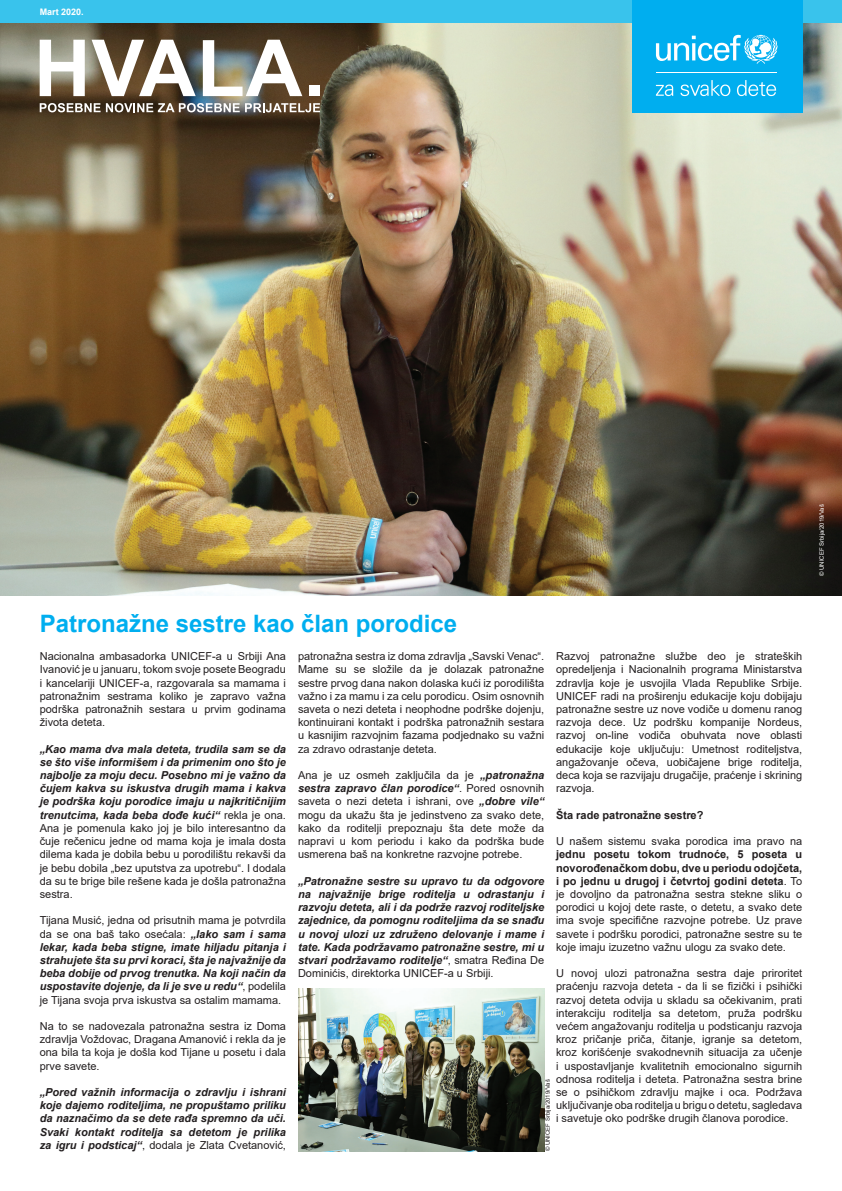
<style>
.page{position:relative;width:842px;height:1191px;background:#fff}
.page>*{position:absolute;margin:0;border:0;box-sizing:border-box;transform-origin:0 0}
.t1{font:700 24px "Arial";color:#00aeef}
.t2{font:11px/13.2px "Arial";color:#231f20;text-align:justify}
.t3{font:italic 700 11px/13.2px "Arial";color:#231f20;text-align:justify}
.t4{font:700 11px "Arial";color:#231f20}
.t5{font:700 9px "Arial";color:#fff}
.t6{font:6px "Arial";color:#fff}
.t7{font:6px "Arial";color:#231f20}
.s1{font-weight:700;font-style:italic}
.s2{font-weight:400;font-style:normal}
.s3{font-weight:700}
</style>
<div class="page">
<img style="left:0;top:23px;width:842px;height:572px">
<img style="left:298px;top:988px;width:246px;height:163px">
<svg style="left:40px;top:103px;width:280px;height:9px"></svg>
<svg style="left:40px;top:40px;width:45px;height:56px"></svg>
<svg style="left:92px;top:40px;width:104px;height:56px"></svg>
<svg style="left:203px;top:40px;width:99px;height:56px"></svg>
<div style="left:309px;top:85px;width:11px;height:11px;background:#fff"></div>
<div style="left:0;top:0;width:842px;height:23px;background:#39c3ec"></div>
<div style="left:632px;top:0;width:170px;height:112px;background:#00aeef"></div>
<svg style="left:656px;top:35px;width:121px;height:29px"></svg>
<hr style="left:656px;top:72px;width:120px;height:1px;background:#fff">
<svg style="left:656px;top:85px;width:17px;height:11px"></svg>
<svg style="left:680px;top:80px;width:50px;height:16px"></svg>
<svg style="left:737px;top:80px;width:39px;height:16px"></svg>
<p class="t5" style="left:40px;top:5px;width:46px">Mart 2020.</p>
<h1 class="t1" style="left:40px;top:606px;width:419px">Patronažne sestre kao član porodice</h1>
<p class="t2" style="left:40px;top:649px;width:248px">Nacionalna ambasadorka UNICEF-a u Srbiji Ana Ivanović je u januaru, tokom svoje posete Beogradu i kancelariji UNICEF-a, razgovarala sa mamama i patronažnim sestrama koliko je zapravo važna podrška patronažnih sestara u prvim godinama života deteta.</p>
<p class="t2" style="left:40px;top:742px;width:248px"><span class="s1">„Kao mama dva mala deteta, trudila sam se da se što više informišem i da primenim ono što je najbolje za moju decu. Posebno mi je važno da čujem kakva su iskustva drugih mama i kakva je podrška koju porodice imaju u najkritičnijim trenutcima, kada beba dođe kući“</span> rekla je ona.<br>Ana je pomenula kako joj je bilo interesantno da čuje rečenicu jedne od mama koja je imala dosta dilema kada je dobila bebu u porodilištu rekavši da je bebu dobila „bez uputstva za upotrebu“. I dodala da su te brige bile rešene kada je došla patronažna sestra.</p>
<p class="t3" style="left:40px;top:914px;width:248px"><span class="s2">Tijana Musić, jedna od prisutnih mama je potvrdila da se ona baš tako osećala:</span> „Iako sam i sama lekar, kada beba stigne, imate hiljadu pitanja i strahujete šta su prvi koraci, šta je najvažnije da beba dobije od prvog trenutka. Na koji način da uspostavite dojenje, da li je sve u redu“<span class="s2">, podelila je Tijana svoja prva iskustva sa ostalim mamama.</span></p>
<p class="t2" style="left:40px;top:1019px;width:248px">Na to se nadovezala patronažna sestra iz Doma zdravlja Voždovac, Dragana Amanović i rekla da je ona bila ta koja je došla kod Tijane u posetu i dala prve savete.</p>
<p class="t3" style="left:40px;top:1085px;width:248px">„Pored važnih informacija o zdravlju i ishrani koje dajemo roditeljima, ne propuštamo priliku da naznačimo da se dete rađa spremno da uči.<br>Svaki kontakt roditelja sa detetom je prilika za igru i podsticaj“<span class="s2">, dodala je Zlata Cvetanović,</span></p>
<p class="t2" style="left:298px;top:649px;width:248px">patronažna sestra iz doma zdravlja „Savski Venac“.<br>Mame su se složile da je dolazak patronažne sestre prvog dana nakon dolaska kući iz porodilišta važno i za mamu i za celu porodicu. Osim osnovnih saveta o nezi deteta i neophodne podrške dojenju, kontinuirani kontakt i podrška patronažnih sestara u kasnijim razvojnim fazama podjednako su važni za zdravo odrastanje deteta.</p>
<p class="t2" style="left:298px;top:768px;width:248px">Ana je uz osmeh zaključila da je <span class="s1">„patronažna sestra zapravo član porodice“</span>. Pored osnovnih saveta o nezi deteta i ishrani, ove <span class="s1">„dobre vile“ </span>mogu da ukažu šta je jedinstveno za svako dete, kako da roditelji prepoznaju šta dete može da napravi u kom periodu i kako da podrška bude usmerena baš na konkretne razvojne potrebe.</p>
<p class="t3" style="left:298px;top:874px;width:248px">„Patronažne sestre su upravo tu da odgovore na najvažnije brige roditelja u odrastanju i razvoju deteta, ali i da podrže razvoj roditeljske zajednice, da pomognu roditeljima da se snađu u novoj ulozi uz združeno delovanje i mame i tate. Kada podržavamo patronažne sestre, mi u stvari podržavamo roditelje“<span class="s2">, smatra Ređina De Dominićis, direktorka UNICEF-a u Srbiji.</span></p>
<p class="t2" style="left:556px;top:649px;width:248px">Razvoj patronažne službe deo je strateških opredeljenja i Nacionalnih programa Ministarstva zdravlja koje je usvojila Vlada Republike Srbije.<br>UNICEF radi na proširenju edukacije koju dobijaju patronažne sestre uz nove vodiče u domenu ranog razvoja dece. Uz podršku kompanije Nordeus, razvoj on-line vodiča obuhvata nove oblasti edukacije koje uključuju: Umetnost roditeljstva, angažovanje očeva, uobičajene brige roditelja, deca koja se razvijaju drugačije, praćenje i skrining razvoja.</p>
<p class="t4" style="left:556px;top:807px;width:149px">Šta rade patronažne sestre?</p>
<p class="t2" style="left:556px;top:834px;width:248px">U našem sistemu svaka porodica ima pravo na</p>
<p class="t2" style="left:556px;top:847px;width:248px"><span class="s3">jednu posetu tokom trudnoće, 5 poseta u novorođenačkom dobu, dve u periodu odojčeta, i po jednu u drugoj i četvrtoj godini deteta</span>. To je dovoljno da patronažna sestra stekne sliku o porodici u kojoj dete raste, o detetu, a svako dete ima svoje specifične razvojne potrebe. Uz prave savete i podršku porodici, patronažne sestre su te koje imaju izuzetno važnu ulogu za svako dete.</p>
<p class="t2" style="left:556px;top:966px;width:248px">U novoj ulozi patronažna sestra daje priroritet praćenju razvoja deteta - da li se fizički i psihički razvoj deteta odvija u skladu sa očekivanim, prati interakciju roditelja sa detetom, pruža podršku većem angažovanju roditelja u podsticanju razvoja kroz pričanje priča, čitanje, igranje sa detetom, kroz korišćenje svakodnevnih situacija za učenje i uspostavljanje kvalitetnih emocionalno sigurnih odnosa roditelja i deteta. Patronažna sestra brine se o psihičkom zdravlju majke i oca. Podržava uključivanje oba roditelja u brigu o detetu, sagledava i savetuje oko podrške drugih članova porodice.</p>
<p class="t7" style="left:543px;top:1151px;width:74px;rotate:-90deg">© UNICEF Srbija/2019/Vaš</p>
<p class="t6" style="left:817px;top:576px;width:74px;rotate:-90deg">© UNICEF Srbija/2019/Vaš</p>
</div>
